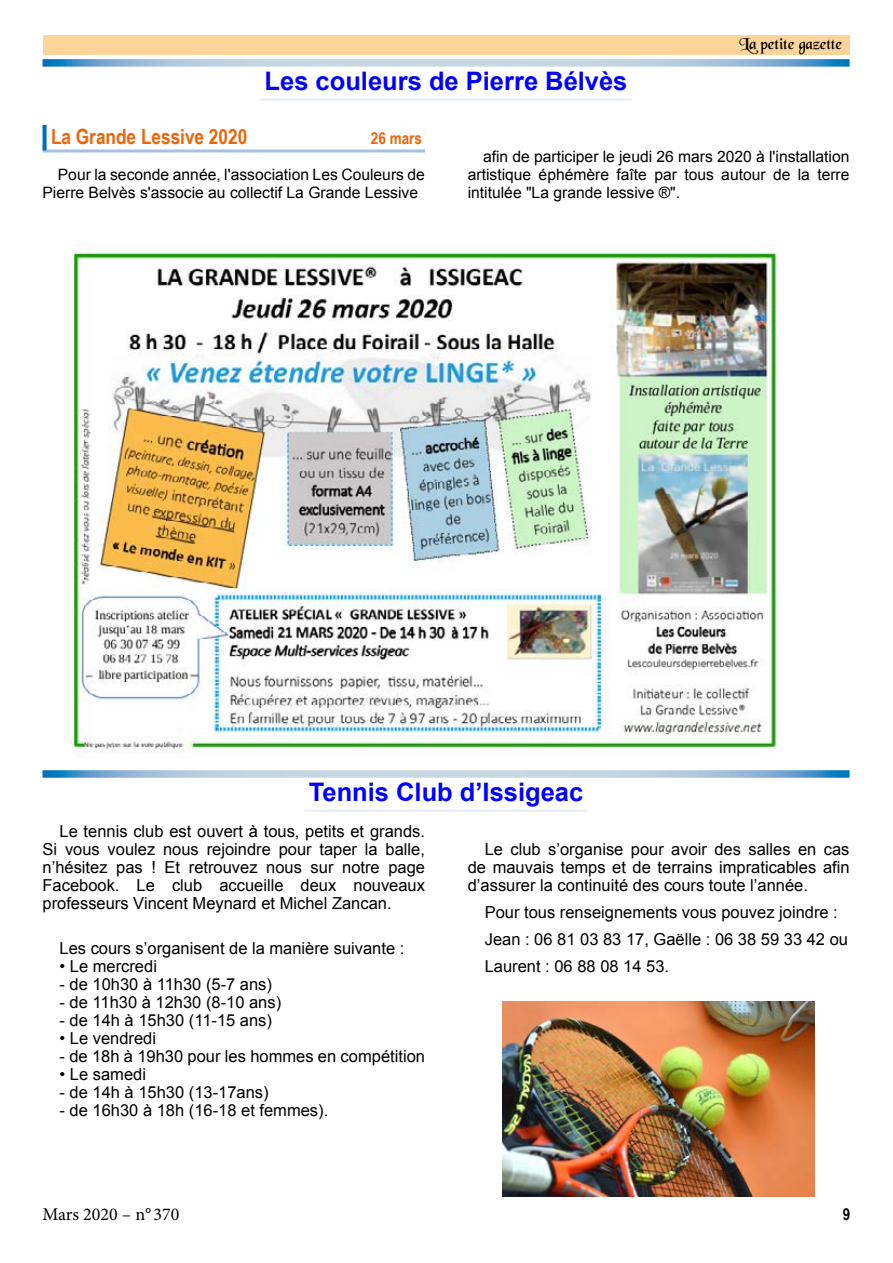
<style>
.page{position:relative;width:893px;height:1263px;background:#fff}
.page>*{position:absolute;margin:0;border:0;box-sizing:border-box;transform-origin:0 0}
.Titre_étendu_couleur{font:700 25.5px "Arial";color:#00f}
.Intertitre_1_ligne_c{font:700 21px "Arial Narrow";color:#ec6508}
.t1{font:18px "Minion Pro";color:#000}
.Texte{font:16.5px/18px "Arial";color:#000;text-align:justify}
.texte_après_interlig{font:16.5px/18px "Arial";color:#000;text-align:justify}
.t2{font:16.5px "Black Chancery";color:#000}
.Intertitre_1_ligne_c-2{font:700 16.5px "Arial Narrow";color:#ec6508}
.t3{font:700 16.5px "Arial Narrow";color:#000}
.Texte-2{font:15.6px/18px "Arial";color:#000}
</style>
<div class="page">
<div style="left:43px;top:35px;width:807px;height:20px;background:#fdd59b"></div>
<svg style="left:43px;top:59px;width:807px;height:8px;background:#a9c7dd"></svg>
<hr style="left:260px;top:99px;width:372px;height:2px;background:#e8eff4">
<hr style="left:43px;top:150px;width:382px;height:3px;background:#a4c0e5">
<svg style="left:43px;top:125px;width:4px;height:25px"></svg>
<svg style="left:43px;top:770px;width:807px;height:8px;background:#a9c7dd"></svg>
<hr style="left:305px;top:810px;width:282px;height:2px;background:#e8eff4">
<img style="left:503px;top:1001px;width:311px;height:195px">
<img style="left:73px;top:243px;width:705px;height:516px">
<p class="Titre_étendu_couleur" style="left:265px;top:64px;width:364px">Les couleurs de Pierre Bélvès</p>
<p class="t2" style="left:739px;top:35px;width:104px">La petite gazette</p>
<p class="Intertitre_1_ligne_c" style="left:51px;top:121px;width:198px">La Grande Lessive 2020</p>
<p class="Intertitre_1_ligne_c-2" style="left:371px;top:126px;width:53px">26 mars</p>
<p class="Texte-2" style="left:43px;top:166px;width:384px;text-indent:15px">Pour la seconde année, l'association Les Couleurs de<br>Pierre Belvès s'associe au collectif La Grande Lessive</p>
<p class="Texte-2" style="left:468px;top:148px;width:383px;text-align:justify;text-indent:15px">afin de participer le jeudi 26 mars 2020 à l'installation artistique éphémère faîte par tous autour de la terre intitulée "La grande lessive ®".</p>
<p class="Titre_étendu_couleur" style="left:309px;top:775px;width:276px">Tennis Club d’Issigeac</p>
<p class="texte_après_interlig" style="left:43px;top:822px;width:384px;text-indent:17px">Le tennis club est ouvert à tous, petits et grands.<br>Si vous voulez nous rejoindre pour taper la balle, n’hésitez pas ! Et retrouvez nous sur notre page Facebook. Le club accueille deux nouveaux professeurs Vincent Meynard et Michel Zancan.</p>
<p class="Texte" style="left:60px;top:939px;width:346px">Les cours s’organisent de la manière suivante :</p>
<p class="Texte" style="left:60px;top:957px;width:99px">• Le mercredi</p>
<p class="Texte" style="left:60px;top:975px;width:214px">- de 10h30 à 11h30 (5-7 ans)</p>
<p class="Texte" style="left:60px;top:993px;width:223px">- de 11h30 à 12h30 (8-10 ans)</p>
<p class="Texte" style="left:60px;top:1011px;width:214px">- de 14h à 15h30 (11-15 ans)</p>
<p class="Texte" style="left:60px;top:1029px;width:98px">• Le vendredi</p>
<p class="Texte" style="left:60px;top:1047px;width:367px">- de 18h à 19h30 pour les hommes en compétition</p>
<p class="Texte" style="left:60px;top:1065px;width:88px">• Le samedi</p>
<p class="Texte" style="left:60px;top:1083px;width:211px">- de 14h à 15h30 (13-17ans)</p>
<p class="Texte" style="left:60px;top:1101px;width:270px">- de 16h30 à 18h (16-18 et femmes).</p>
<p class="Texte" style="left:468px;top:840px;width:383px;text-indent:17px">Le club s’organise pour avoir des salles en cas de mauvais temps et de terrains impraticables afin d’assurer la continuité des cours toute l’année.</p>
<p class="texte_après_interlig" style="left:485px;top:903px;width:355px">Pour tous renseignements vous pouvez joindre :</p>
<p class="texte_après_interlig" style="left:485px;top:930px;width:365px">Jean : 06 81 03 83 17, Gaëlle : 06 38 59 33 42 ou</p>
<p class="texte_après_interlig" style="left:485px;top:957px;width:186px">Laurent : 06 88 08 14 53.</p>
<p class="t1" style="left:43px;top:1203px;width:139px">Mars 2020 – n° 370</p>
<p class="t3" style="left:843px;top:1202px;width:9px">9</p>
</div>
